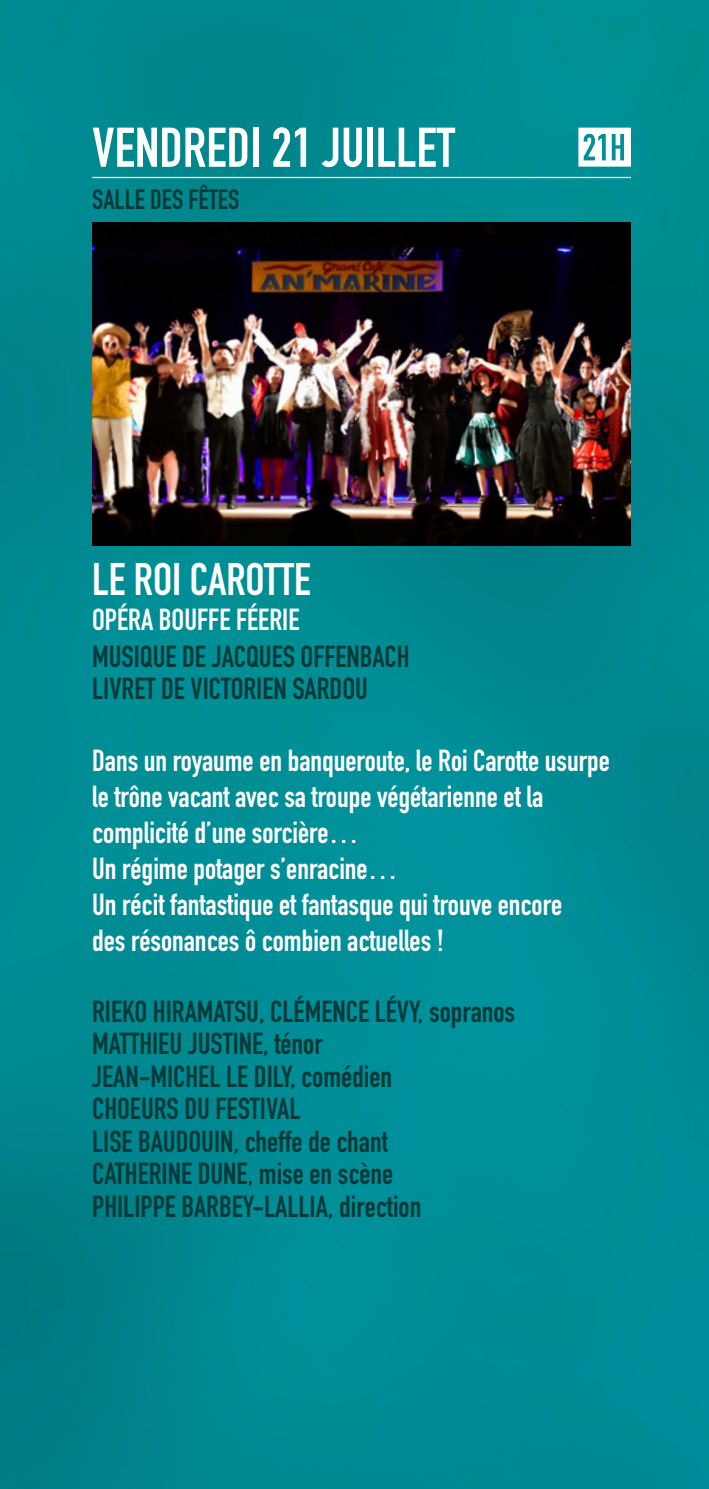
<style>
.page{position:relative;width:709px;height:1489px;background:#fff}
.page>*{position:absolute;margin:0;border:0;box-sizing:border-box;transform-origin:0 0}
.t1{font:700 55px "DIN Condensed";color:#fff}
.t2{font:700 45px "DIN Condensed";color:#fff}
.t3{font:700 30px/32.5px "DIN Condensed";color:#053a38}
.t4{font:700 30px/36px "DIN Condensed";color:#fff}
.t5{font:700 27.5px "DIN Condensed";color:#053a38}
</style>
<div class="page">
<img style="left:0;top:0;width:709px;height:1488px">
<hr style="left:92px;top:177px;width:539px;height:1px;background:#fff">
<img style="left:92px;top:222px;width:539px;height:323px">
<svg style="left:578px;top:128px;width:53px;height:39px"></svg>
<h1 class="t1" style="left:92px;top:110px;width:364px">VENDREDI 21 JUILLET</h1>
<p class="t5" style="left:92px;top:181px;width:148px">SALLE DES FÊTES</p>
<h2 class="t2" style="left:92px;top:549px;width:220px">LE ROI CAROTTE</h2>
<p class="t4" style="left:92px;top:601px;width:209px">OPÉRA BOUFFE FÉERIE</p>
<p class="t3" style="left:92px;top:639px;width:319px">MUSIQUE DE JACQUES OFFENBACH<br>LIVRET DE VICTORIEN SARDOU</p>
<p class="t4" style="left:92px;top:742px;width:519px">Dans un royaume en banqueroute, le Roi Carotte usurpe le trône vacant avec sa troupe végétarienne et la complicité d’une sorcière…<br>Un régime potager s’enracine…<br>Un récit fantastique et fantasque qui trouve encore<br>des résonances ô combien actuelles !</p>
<p class="t3" style="left:92px;top:994px;width:424px">RIEKO HIRAMATSU, CLÉMENCE LÉVY, sopranos<br>MATTHIEU JUSTINE, ténor<br>JEAN-MICHEL LE DILY, comédien<br>CHOEURS DU FESTIVAL<br>LISE BAUDOUIN, cheffe de chant<br>CATHERINE DUNE, mise en scène<br>PHILIPPE BARBEY-LALLIA, direction</p>
</div>
